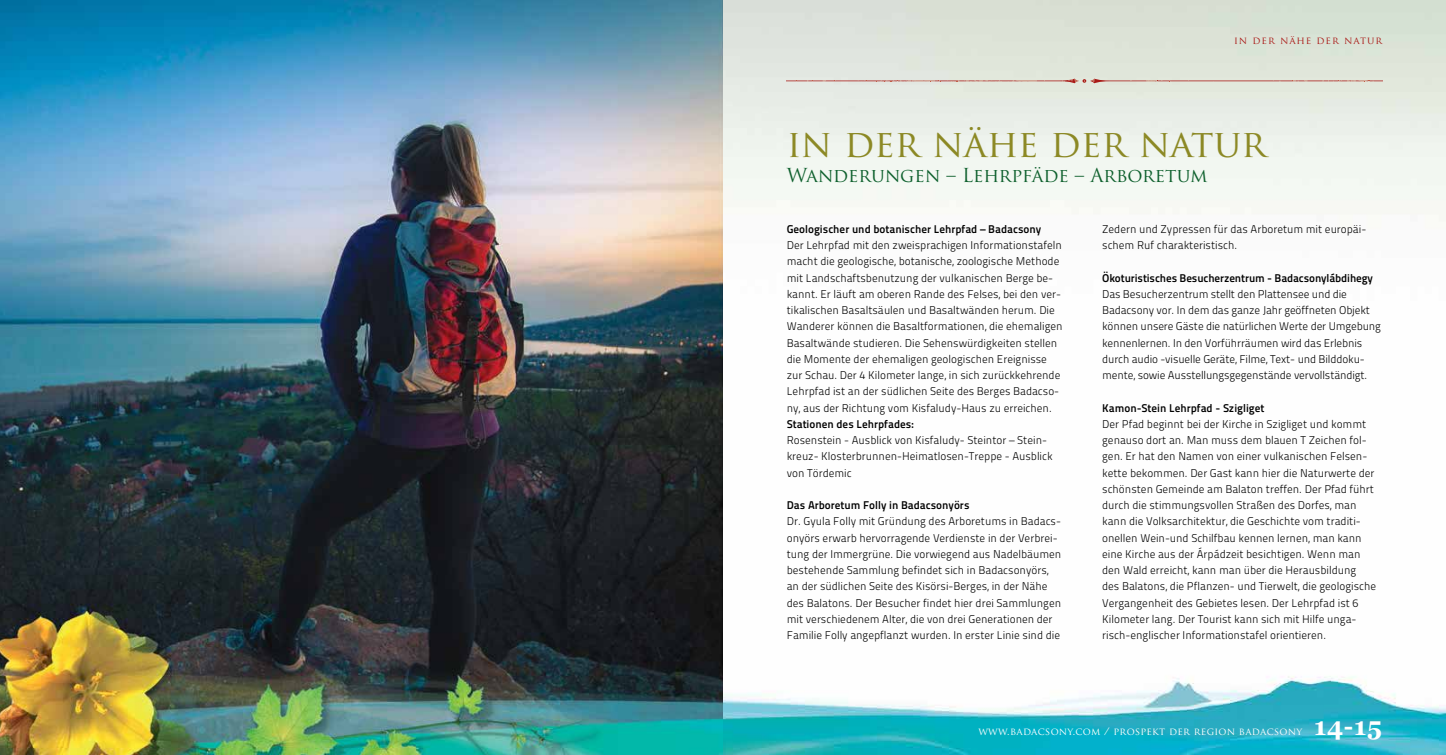
<style>
.page{position:relative;width:1446px;height:755px;background:#fff}
.page>*{position:absolute;margin:0;border:0;box-sizing:border-box;transform-origin:0 0}
.t1{font:37.5px "Trajan Pro";color:#8c8925}
.t2{font:18.75px "Trajan Pro";color:#0e602d}
.t3{font:11.25px/16.2px "Titillium Maps 26 L 250 wt";color:#000}
.t4{font:11.25px "Titillium Maps 26 L 750 wt";color:#000}
.t5{font:10px "Trajan Pro";letter-spacing:.03em;color:#fff}
.t6{font:10px "Trajan Pro";letter-spacing:.1em;color:#aa1a17}
.s1{font-family:"Georgia";font-weight:700;font-size:25px}
</style>
<div class="page">
<img style="left:723px;top:0;width:723px;height:755px">
<img style="left:0;top:0;width:723px;height:755px">
<svg style="left:787px;top:79px;width:595px;height:4px;background:#d6beb4"></svg>
<p class="t6" style="left:1234px;top:34px;width:149px">in der nähe der natur</p>
<h1 class="t1" style="left:787px;top:119px;width:481px">in der nähe der natur</h1>
<h2 class="t2" style="left:787px;top:163px;width:422px">Wanderungen – Lehrpfäde – Arboretum</h2>
<p class="t4" style="left:787px;top:220px;width:256px">Geologischer und botanischer Lehrpfad – Badacsony</p>
<p class="t3" style="left:787px;top:236px;width:277px">Der Lehrpfad mit den zweisprachigen I nformationstafeln macht die geologische, botanische, zoologische Methode mit Landschaftsbenutzung der vulkanischen Berge be&shy;kannt. Er läuft am oberen Rande des Felses, bei den ver&shy;tikalischen Basaltsäulen und Basaltwänden herum. Die Wanderer können die Basaltformationen, die ehemaligen Basaltwände studieren. Die Sehenswürdigkeiten stellen die Momente der ehemaligen geologischen Ereignisse zur Schau. Der 4 Kilometer lange, in sich zurückkehrende Lehrpfad ist an der südlichen Seite des Berges Badacso&shy;ny, aus der Richtung vom Kisfaludy-Haus zu erreichen.</p>
<p class="t4" style="left:787px;top:415px;width:128px">Stationen des Lehrpfades:</p>
<p class="t3" style="left:787px;top:431px;width:267px">Rosenstein - Ausblick von Kisfaludy- Steintor – Stein&shy;kreuz- Klosterbrunnen-Heimatlosen-Treppe - Ausblick von Tördemic</p>
<p class="t4" style="left:787px;top:496px;width:184px">Das Arboretum Folly in Badacsonyörs</p>
<p class="t3" style="left:787px;top:513px;width:276px">Dr. Gyula Folly mit Gründung des Arboretums in Badacs&shy;onyörs erwarb hervorragende Verdienste in der Verbrei&shy;tung der I mmergrüne. Die vorwiegend aus Nadelbäumen bestehende Sammlung befindet sich in Badacsonyörs, an der südlichen Seite des Kisörsi-Berges, in der Nähe des Balatons. Der Besucher findet hier drei Sammlungen mit verschiedenem Alter, die von drei Generationen der Familie Folly angepflanzt wurden. I n erster Linie sind die</p>
<p class="t3" style="left:1102px;top:220px;width:266px">Zedern und Zypressen für das Arboretum mit europäi&shy;schem Ruf charakteristisch.</p>
<p class="t4" style="left:1102px;top:269px;width:272px">Ökoturistisches Besucherzentrum - Badacsonylábdihegy</p>
<p class="t3" style="left:1102px;top:285px;width:280px">Das Besucherzentrum stellt den Plattensee und die Badacsony vor. I n dem das ganze Jahr geöffneten Objekt können unsere Gäste die natürlichen Werte der Umgebung kennenlernen. I n den Vorführräumen wird das Erlebnis durch audio -visuelle Geräte, Filme, Text- und Bilddoku&shy;mente, sowie Ausstellungsgegenstände vervollständigt.</p>
<p class="t4" style="left:1102px;top:399px;width:164px">Kamon-Stein Lehrpfad - Szigliget</p>
<p class="t3" style="left:1102px;top:415px;width:275px">Der Pfad beginnt bei der Kirche in Szigliget und kommt genauso dort an. Man muss dem blauen T Zeichen fol&shy;gen. Er hat den Namen von einer vulkanischen Felsen&shy;kette bekommen. Der Gast kann hier die Naturwerte der schönsten Gemeinde am Balaton treffen. Der Pfad führt durch die stimmungsvollen Straßen des Dorfes, man kann die Volksarchitektur, die Geschichte vom traditi&shy;onellen Wein-und Schilfbau kennen lernen, man kann eine Kirche aus der Árpádzeit besichtigen. Wenn man den Wald erreicht, kann man über die Herausbildung des Balatons, die Pflanzen- und Tierwelt, die geologische Vergangenheit des Gebietes lesen. Der Lehrpfad ist 6<br>Kilometer lang. Der Tourist kann sich mit H ilfe unga&shy;risch-englischer I nformationstafel orientieren.</p>
<p class="t5" style="left:978px;top:725px;width:405px">www.badacsony.com / prospekt der region badacsony <span class="s1">14-15</span></p>
</div>
